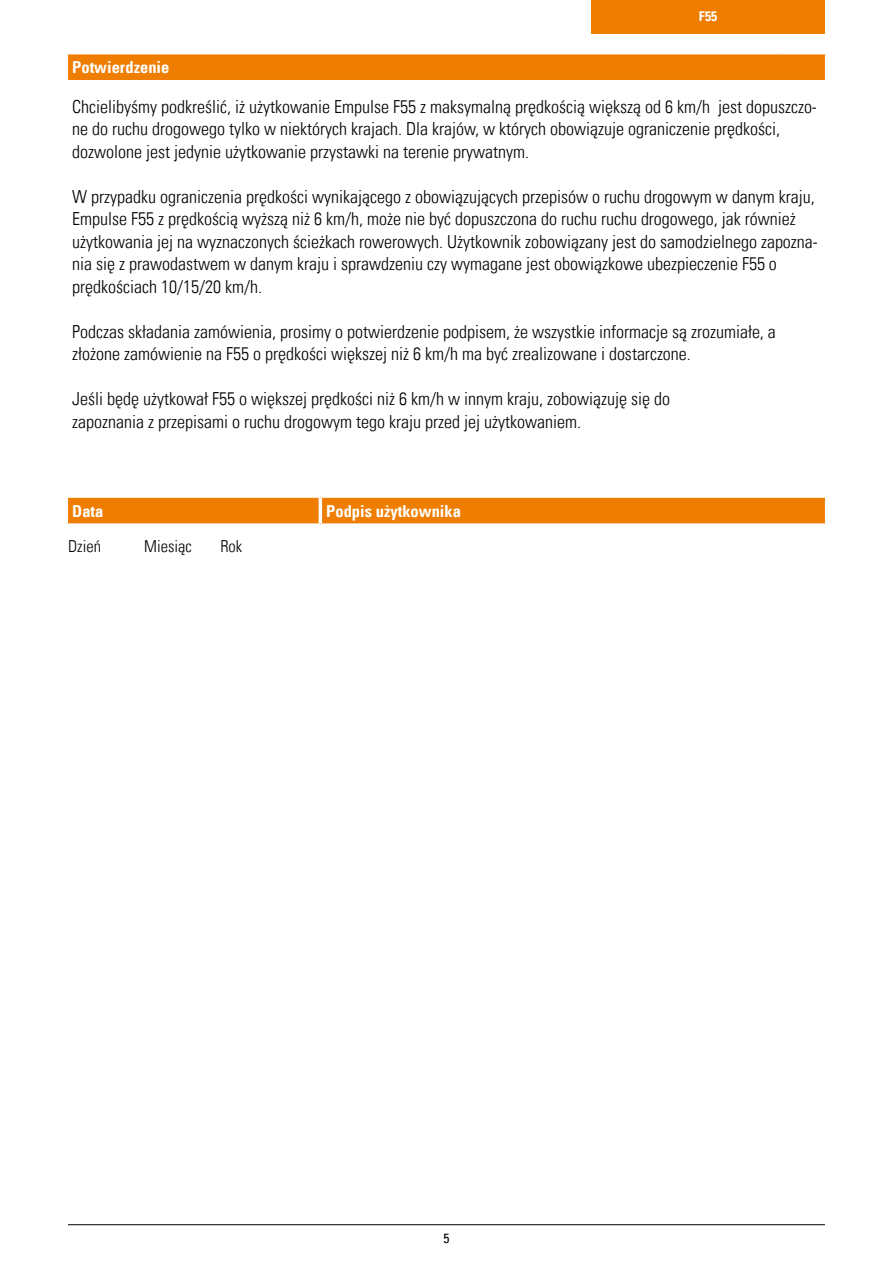
<style>
.page{position:relative;width:893px;height:1263px;background:#fff}
.page>*{position:absolute;margin:0;border:0;box-sizing:border-box;transform-origin:0 0}
.t1{font:18px/22.5px "Univers Com 47 Light Cond";color:#000}
.t2{font:16.5px "Univers Com 67 Bold Cond";color:#fff}
.t3{font:16.5px "Univers Com 47 Light Cond";color:#000}
.t4{font:13.5px "Univers Com 67 Bold Cond";color:#fff}
.t5{font:condensed 13.5px "Univers Com 57";color:#000}
</style>
<div class="page">
<div style="left:68px;top:498px;width:757px;height:25px;background:#ef7d00"></div>
<svg style="left:66px;top:523px;width:254px;height:1px"></svg>
<svg style="left:320px;top:496px;width:507px;height:2px"></svg>
<hr style="left:319px;top:498px;width:3px;height:25px;background:#fff">
<svg style="left:320px;top:523px;width:507px;height:2px"></svg>
<svg style="left:66px;top:497px;width:254px;height:1px"></svg>
<div style="left:68px;top:54px;width:757px;height:26px;background:#ef7d00"></div>
<div style="left:591px;top:0;width:234px;height:34px;background:#ef7d00"></div>
<hr style="left:68px;top:1224px;width:757px;height:1px;background:#000">
<p class="t4" style="left:699px;top:8px;width:20px">F55</p>
<p class="t2" style="left:72px;top:57px;width:99px">Potwierdzenie</p>
<p class="t1" style="left:72px;top:95px;width:746px">Chcielibyśmy podkreślić, iż użytkowanie Empulse F55 z maksymalną prędkością większą od 6 km/h jest dopuszczo&shy;ne do ruchu drogowego tylko w niektórych krajach. Dla krajów, w których obowiązuje ograniczenie prędkości, dozwolone jest jedynie użytkowanie przystawki na terenie prywatnym.</p>
<p class="t1" style="left:72px;top:185px;width:747px">W przypadku ograniczenia prędkości wynikającego z obowiązujących przepisów o ruchu drogowym w danym kraju, Empulse F55 z prędkością wyższą niż 6 km/h, może nie być dopuszczona do ruchu ruchu drogowego, jak również użytkowania jej na wyznaczonych ścieżkach rowerowych. Użytkownik zobowiązany jest do samodzielnego zapozna&shy;nia się z prawodastwem w danym kraju i sprawdzeniu czy wymagane jest obowiązkowe ubezpieczenie F55 o prędkościach 10/15/20 km/h.</p>
<p class="t1" style="left:72px;top:320px;width:705px">Podczas składania zamówienia, prosimy o potwierdzenie podpisem, że wszystkie informacje są zrozumiałe, a złożone zamówienie na F55 o prędkości większej niż 6 km/h ma być zrealizowane i dostarczone.</p>
<p class="t1" style="left:72px;top:388px;width:599px">Jeśli będę użytkował F55 o większej prędkości niż 6 km/h w innym kraju, zobowiązuję się do zapoznania z przepisami o ruchu drogowym tego kraju przed jej użytkowaniem.</p>
<p class="t2" style="left:72px;top:501px;width:33px">Data</p>
<p class="t2" style="left:326px;top:501px;width:136px">Podpis użytkownika</p>
<p class="t3" style="left:68px;top:536px;width:34px">Dzień</p>
<p class="t3" style="left:144px;top:536px;width:49px">Miesiąc</p>
<p class="t3" style="left:220px;top:536px;width:23px">Rok</p>
<p class="t5" style="left:443px;top:1229px;width:7px">5</p>
</div>
